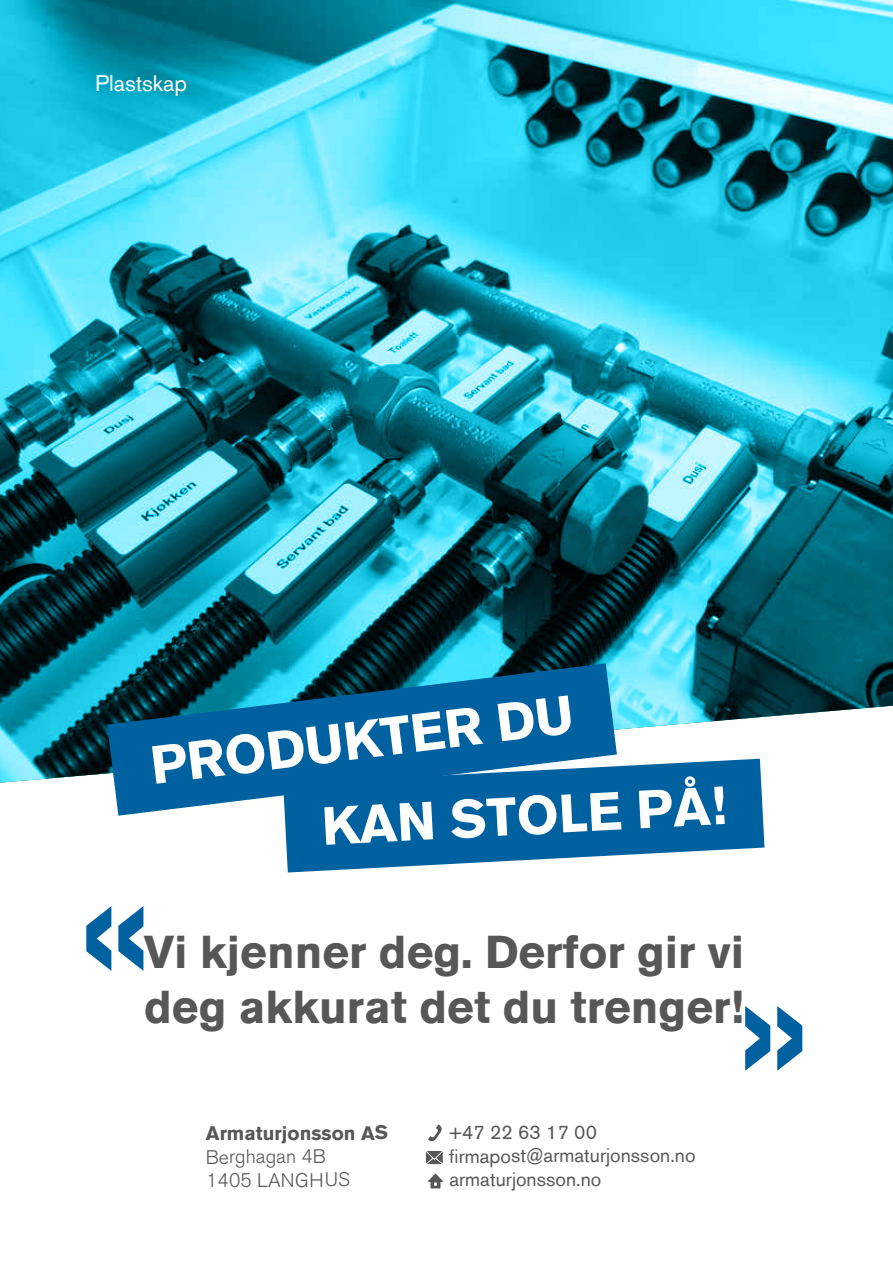
<style>
.page{position:relative;width:893px;height:1263px;background:#fff}
.page>*{position:absolute;margin:0;border:0;box-sizing:border-box;transform-origin:0 0}
.t1{font:700 53.25px "Akzidenz Grotesk BE";color:#fff}
.t2{font:700 45.9px/55.1px "Akzidenz Grotesk BE";color:#575756}
.t3{font:22.5px "Akzidenz Grotesk BE";letter-spacing:-.005em;color:#fff}
.t4{font:19.5px/23.4px "Akzidenz Grotesk BE";letter-spacing:-.005em;color:#575756}
.t5{font:300 19.5px/23.4px "Akzidenz Grotesk BE";letter-spacing:-.005em;color:#575756}
.t6{font:700 19.5px "Akzidenz Grotesk BE";letter-spacing:-.005em;color:#575756}
</style>
<div class="page">
<hr style="left:892px;top:1200px;width:1px;height:63px;background:#00acc9">
<img style="left:0;top:0;width:893px;height:783px">
<svg style="left:284px;top:759px;width:480px;height:113px;fill:#0061a1"></svg>
<svg style="left:107px;top:663px;width:510px;height:153px;background:#0d679b"></svg>
<svg style="left:86px;top:906px;width:57px;height:65px"></svg>
<svg style="left:745px;top:1006px;width:57px;height:65px"></svg>
<svg style="left:428px;top:1124px;width:14px;height:18px"></svg>
<svg style="left:428px;top:1174px;width:15px;height:14px"></svg>
<svg style="left:426px;top:1151px;width:17px;height:13px"></svg>
<p class="t3" style="left:95px;top:70px;width:93px">Plastskap</p>
<h1 class="t1" style="left:147px;top:735px;width:427px;rotate:-7deg">PRODUKTER DU</h1>
<h1 class="t1" style="left:320px;top:796px;width:406px;rotate:-3deg">KAN STOLE PÅ!</h1>
<h2 class="t2" style="left:144px;top:925px;width:602px">Vi kjenner deg. Derfor gir vi deg akkurat det du trenger!</h2>
<p class="t6" style="left:206px;top:1122px;width:184px">Armaturjonsson AS</p>
<p class="t5" style="left:206px;top:1145px;width:145px">Berghagan 4B<br>1405 LANGHUS</p>
<p class="t4" style="left:449px;top:1120px;width:248px">+47 22 63 17 00 firmapost@armaturjonsson.no armaturjonsson.no</p>
</div>
